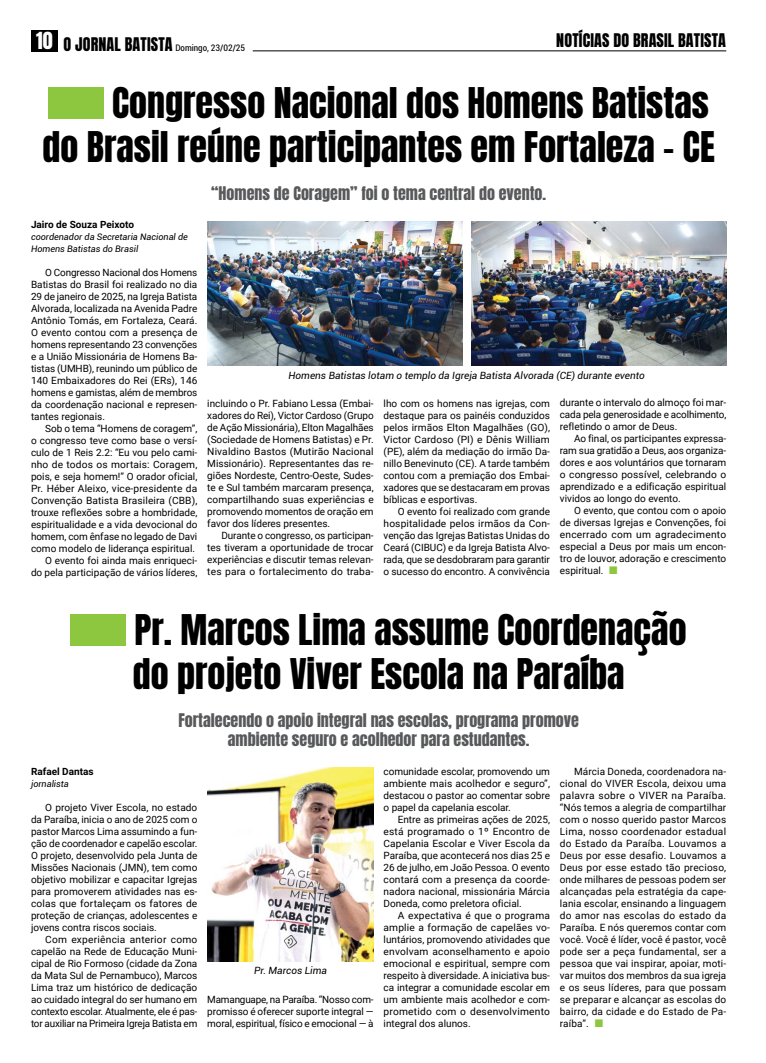
<style>
.page{position:relative;width:766px;height:1063px;background:#fff}
.page>*{position:absolute;margin:0;border:0;box-sizing:border-box;transform-origin:0 0}
.t1{font:36px/43.2px "Anton";color:#000;text-align:right}
.t2{font:16px/19.2px "Anton";color:#58595b;text-align:center}
.t3{font:16px "Anton";letter-spacing:.01em;color:#000}
.t4{font:10px/12px "Roboto";color:#000;text-align:justify}
.t5{font:italic 10px "Roboto";color:#000}
.t6{font:700 10px "Roboto";color:#000}
.t7{font:italic 9px/12px "Roboto";color:#000}
.t8{font:condensed 9px "Roboto";color:#000}
.s1{font-family:"Anton";font-stretch:normal;font-size:16px}
.s2{color:#8dc63f}
</style>
<div class="page">
<div style="left:31px;top:30px;width:26px;height:21px;background:#000"></div>
<hr style="left:253px;top:50px;width:473px;height:1px;background:#000">
<img style="left:207px;top:221px;width:255px;height:144px">
<img style="left:207px;top:768px;width:166px;height:193px">
<img style="left:471px;top:221px;width:255px;height:144px">
<div style="left:48px;top:87px;width:56px;height:31px;background:#8dc63f"></div>
<div style="left:71px;top:614px;width:55px;height:31px;background:#8dc63f"></div>
<p class="t8" style="left:36px;top:42px;width:210px"><sup>10</sup> <span class="s1">O JORNAL BATISTA</span> Domingo, 23/02/25</p>
<h2 class="t3" style="left:556px;top:32px;width:171px">NOTÍCIAS DO BRASIL BATISTA</h2>
<h1 class="t1" style="left:43px;top:84px;width:673px">Congresso Nacional dos Homens Batistas<br>do Brasil reúne participantes em Fortaleza - CE</h1>
<h2 class="t2" style="left:211px;top:185px;width:336px">“Homens de Coragem” foi o tema central do evento.</h2>
<p class="t6" style="left:31px;top:218px;width:104px">Jairo de Souza Peixoto</p>
<p class="t7" style="left:31px;top:231px;width:158px">coordenador da Secretaria Nacional de<br>Homens Batistas do Brasil</p>
<p class="t4" style="left:31px;top:266px;width:168px;text-indent:14px">O Congresso Nacional dos Homens Batistas do Brasil foi realizado no dia 29 de janeiro de 2025, na Igreja Batista Alvorada, localizada na Avenida Padre Antônio Tomás, em Fortaleza, Ceará.<br>O evento contou com a presença de homens representando 23 convenções e a União Missionária de Homens Ba&shy;tistas (UMHB), reunindo um público de 140 Embaixadores do Rei (ERs), 146 homens e gamistas, além de membros da coordenação nacional e represen&shy;tantes regionais.</p>
<p class="t4" style="left:31px;top:422px;width:168px;text-align:right">Sob o tema “Homens de coragem”,<br>o congresso teve como base o versí&shy;culo de 1 Reis 2.2: “Eu vou pelo cami&shy;nho de todos os mortais: Coragem, pois, e seja homem!” O orador oficial, Pr. Héber Aleixo, vice-presidente da Convenção Batista Brasileira (CBB), trouxe reflexões sobre a hombridade, espiritualidade e a vida devocional do homem, com ênfase no legado de Davi como modelo de liderança espiritual.<br>O evento foi ainda mais enriqueci-<br>do pela participação de vários líderes,</p>
<p class="t5" style="left:288px;top:368px;width:357px">Homens Batistas lotam o templo da Igreja Batista Alvorada (CE) durante evento</p>
<p class="t4" style="left:207px;top:397px;width:168px">incluindo o Pr. Fabiano Lessa (Embai&shy;xadores do Rei), Victor Cardoso (Grupo de Ação Missionária), Elton Magalhães (Sociedade de Homens Batistas) e Pr.<br>Nivaldino Bastos (Mutirão Nacional Missionário). Representantes das re&shy;giões Nordeste, Centro-Oeste, Sudes&shy;te e Sul também marcaram presença, compartilhando suas experiências e promovendo momentos de oração em favor dos líderes presentes.</p>
<p class="t4" style="left:207px;top:529px;width:168px;text-indent:14px">Durante o congresso, os participan&shy;tes tiveram a oportunidade de trocar experiências e discutir temas relevan&shy;tes para o fortalecimento do traba-</p>
<p class="t4" style="left:383px;top:397px;width:168px">lho com os homens nas igrejas, com destaque para os painéis conduzidos pelos irmãos Elton Magalhães (GO), Victor Cardoso (PI) e Dênis William (PE), além da mediação do irmão Da&shy;nillo Benevinuto (CE). A tarde também contou com a premiação dos Embai&shy;xadores que se destacaram em provas bíblicas e esportivas.</p>
<p class="t4" style="left:383px;top:505px;width:168px;text-indent:14px">O evento foi realizado com grande hospitalidade pelos irmãos da Con&shy;venção das Igrejas Batistas Unidas do Ceará (CIBUC) e da Igreja Batista Alvo&shy;rada, que se desdobraram para garantir o sucesso do encontro. A convivência</p>
<p class="t4" style="left:559px;top:397px;width:168px">durante o intervalo do almoço foi mar&shy;cada pela generosidade e acolhimento, refletindo o amor de Deus.</p>
<p class="t4" style="left:559px;top:433px;width:168px;text-indent:14px">Ao final, os participantes expressa&shy;ram sua gratidão a Deus, aos organiza&shy;dores e aos voluntários que tornaram o congresso possível, celebrando o aprendizado e a edificação espiritual vividos ao longo do evento.</p>
<p class="t4" style="left:559px;top:505px;width:168px;text-indent:14px">O evento, que contou com o apoio de diversas Igrejas e Convenções, foi encerrado com um agradecimento especial a Deus por mais um encon&shy;tro de louvor, adoração e crescimento espiritual. <span class="s2">■</span></p>
<h1 class="t1" style="left:133px;top:611px;width:555px;text-align:left">Pr. Marcos Lima assume Coordenação do projeto Viver Escola na Paraíba</h1>
<h2 class="t2" style="left:178px;top:712px;width:402px">Fortalecendo o apoio integral nas escolas, programa promove ambiente seguro e acolhedor para estudantes.</h2>
<p class="t6" style="left:31px;top:764px;width:64px">Rafael Dantas</p>
<p class="t7" style="left:31px;top:778px;width:39px">jornalista</p>
<p class="t4" style="left:31px;top:801px;width:168px;text-indent:14px">O projeto Viver Escola, no estado da Paraíba, inicia o ano de 2025 com o pastor Marcos Lima assumindo a fun&shy;ção de coordenador e capelão escolar.<br>O projeto, desenvolvido pela Junta de Missões Nacionais (JMN), tem como objetivo mobilizar e capacitar Igrejas para promoverem atividades nas es&shy;colas que fortaleçam os fatores de proteção de crianças, adolescentes e jovens contra riscos sociais.</p>
<p class="t4" style="left:31px;top:933px;width:168px;text-indent:14px">Com experiência anterior como capelão na Rede de Educação Muni&shy;cipal de Rio Formoso (cidade da Zona da Mata Sul de Pernambuco), Marcos Lima traz um histórico de dedicação ao cuidado integral do ser humano em contexto escolar. Atualmente, ele é pas&shy;tor auxiliar na Primeira Igreja Batista em</p>
<p class="t5" style="left:254px;top:964px;width:74px">Pr. Marcos Lima</p>
<p class="t4" style="left:207px;top:993px;width:168px">Mamanguape, na Paraíba. “Nosso com&shy;promisso é oferecer suporte integral — moral, espiritual, físico e emocional — à</p>
<p class="t4" style="left:383px;top:765px;width:168px">comunidade escolar, promovendo um ambiente mais acolhedor e seguro”, destacou o pastor ao comentar sobre o papel da capelania escolar.</p>
<p class="t4" style="left:383px;top:813px;width:168px;text-indent:14px">Entre as primeiras ações de 2025, está programado o 1º Encontro de Capelania Escolar e Viver Escola da Paraíba, que acontecerá nos dias 25 e 26 de julho, em João Pessoa. O evento contará com a presença da coorde&shy;nadora nacional, missionária Márcia Doneda, como preletora oficial.</p>
<p class="t4" style="left:383px;top:909px;width:168px;text-indent:14px">A expectativa é que o programa amplie a formação de capelães vo&shy;luntários, promovendo atividades que envolvam aconselhamento e apoio emocional e espiritual, sempre com respeito à diversidade. A iniciativa bus&shy;ca integrar a comunidade escolar em um ambiente mais acolhedor e com&shy;prometido com o desenvolvimento integral dos alunos.</p>
<p class="t4" style="left:559px;top:765px;width:168px;text-indent:14px">Márcia Doneda, coordenadora na&shy;cional do VIVER Escola, deixou uma palavra sobre o VIVER na Paraíba. “Nós temos a alegria de compartilhar com o nosso querido pastor Marcos Lima, nosso coordenador estadual do Estado da Paraíba. Louvamos a Deus por esse desafio. Louvamos a Deus por esse estado tão precioso, onde milhares de pessoas podem ser alcançadas pela estratégia da cape&shy;lania escolar, ensinando a linguagem do amor nas escolas do estado da Paraíba. E nós queremos contar com você. Você é líder, você é pastor, você pode ser a peça fundamental, ser a pessoa que vai inspirar, apoiar, moti&shy;var muitos dos membros da sua igreja e os seus líderes, para que possam se preparar e alcançar as escolas do bairro, da cidade e do Estado de Pa&shy;raíba”. <span class="s2">■</span></p>
</div>
